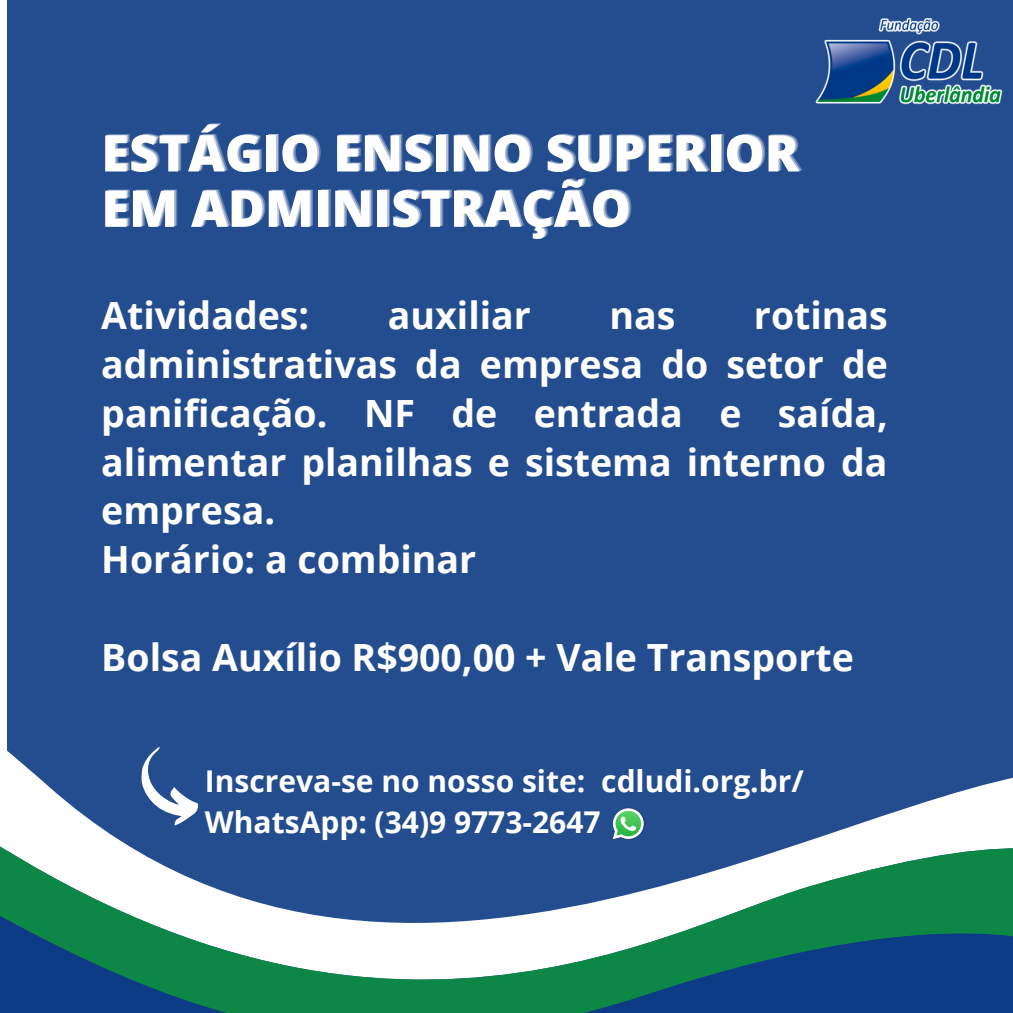
<style>
.page{position:relative;width:1013px;height:1013px;background:#fff}
.page>*{position:absolute;margin:0;border:0;box-sizing:border-box;transform-origin:0 0}
.t1{font:800 50.5px/55.2px "Open Sans";color:#fff}
.t2{font:700 37.5px/48.8px "Open Sans";color:#fff;text-align:justify}
.t3{font:700 30px "Open Sans";color:#fff}
</style>
<div class="page">
<div style="left:7px;top:0;width:1005px;height:1012px;background:#244d90"></div>
<svg style="left:0;top:750px;width:1012px;height:262px"></svg>
<img style="left:815px;top:17px;width:188px;height:88px">
<svg style="left:140px;top:747px;width:60px;height:79px"></svg>
<img style="left:611px;top:806px;width:34px;height:34px">
<svg style="left:612px;top:808px;width:31px;height:31px"></svg>
<p class="t1" style="left:101px;top:124px;width:699px">ESTÁGIO ENSINO SUPERIOR<br>EM ADMINISTRAÇÃO</p>
<p class="t2" style="left:101px;top:290px;width:209px">Atividades:</p>
<p class="t2" style="left:388px;top:290px;width:144px">auxiliar</p>
<p class="t2" style="left:609px;top:290px;width:67px">nas</p>
<p class="t2" style="left:101px;top:290px;width:788px;text-indent:652px">rotinas administrativas da empresa do setor de panificação. NF de entrada e saída, alimentar planilhas e sistema interno da empresa.</p>
<p class="t2" style="left:101px;top:534px;width:376px">Horário: a combinar</p>
<p class="t2" style="left:101px;top:631px;width:754px">Bolsa Auxílio R$900,00 + Vale Transporte</p>
<p class="t3" style="left:205px;top:760px;width:600px">Inscreva-se no nosso site: cdludi.org.br/</p>
<p class="t3" style="left:205px;top:801px;width:397px">WhatsApp: (34)9 9773-2647</p>
</div>
